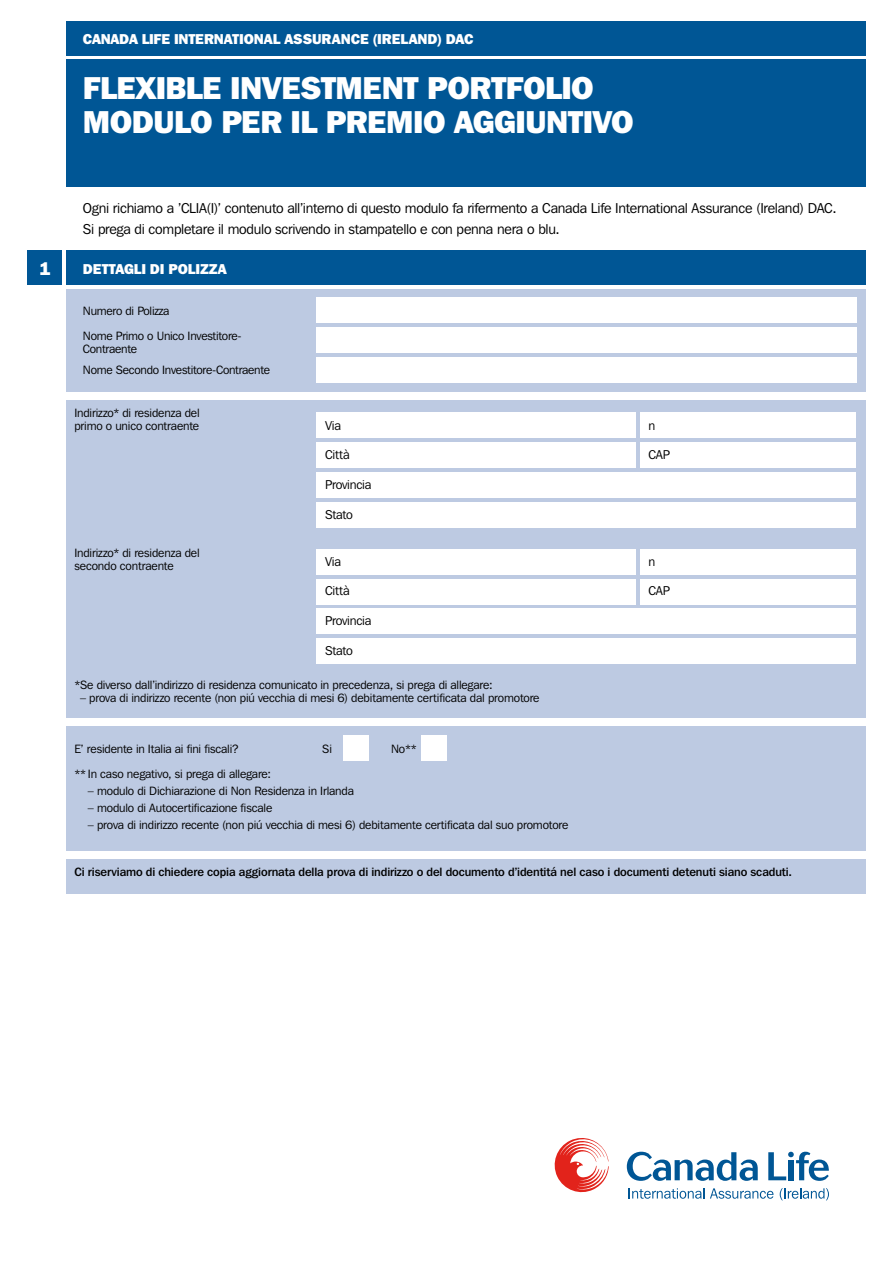
<style>
.page{position:relative;width:893px;height:1263px;background:#fff}
.page>*{position:absolute;margin:0;border:0;box-sizing:border-box;transform-origin:0 0}
.t1{font:800 31.5px/34px "Franklin Gothic IT Cby BT";letter-spacing:-.02em;color:#fff}
.t2{font:800 18px "Franklin Gothic IT Cby BT";color:#fff}
.t3{font:14.25px/21.3px "Franklin Gothic IT Cby BT";letter-spacing:-.02em;color:#000}
.t4{font:800 14.25px "Franklin Gothic IT Cby BT";letter-spacing:-.005em;color:#fff}
.t5{font:12.75px "Franklin Gothic IT Cby BT";letter-spacing:-.02em;color:#000}
.t6{font:12px/12.8px "Franklin Gothic IT Cby BT";letter-spacing:-.01em;color:#000}
.t7{font:500 12px "Franklin Gothic IT Cby BT";letter-spacing:-.005em;color:#000}
</style>
<div class="page">
<div style="left:66px;top:21px;width:799px;height:34px;background:#005695"></div>
<div style="left:66px;top:60px;width:799px;height:127px;background:#005695"></div>
<div style="left:66px;top:251px;width:799px;height:34px;background:#005695"></div>
<div style="left:28px;top:251px;width:34px;height:34px;background:#005695"></div>
<div style="left:66px;top:289px;width:799px;height:102px;background:#bdcae2"></div>
<div style="left:316px;top:298px;width:540px;height:25px;background:#fff"></div>
<div style="left:316px;top:357px;width:540px;height:26px;background:#fff"></div>
<div style="left:316px;top:327px;width:540px;height:26px;background:#fff"></div>
<svg style="left:627px;top:1152px;width:131px;height:29px"></svg>
<svg style="left:768px;top:1152px;width:61px;height:29px"></svg>
<svg style="left:554px;top:1138px;width:55px;height:55px"></svg>
<svg style="left:629px;top:1188px;width:75px;height:11px"></svg>
<svg style="left:710px;top:1188px;width:63px;height:11px"></svg>
<svg style="left:780px;top:1188px;width:49px;height:12px"></svg>
<div style="left:66px;top:400px;width:799px;height:317px;background:#bdcae2"></div>
<div style="left:66px;top:726px;width:799px;height:124px;background:#bdcae2"></div>
<div style="left:66px;top:859px;width:799px;height:34px;background:#bdcae2"></div>
<div style="left:317px;top:442px;width:319px;height:26px;background:#fff"></div>
<div style="left:317px;top:579px;width:319px;height:25px;background:#fff"></div>
<div style="left:640px;top:442px;width:215px;height:26px;background:#fff"></div>
<div style="left:640px;top:579px;width:215px;height:25px;background:#fff"></div>
<div style="left:317px;top:412px;width:319px;height:26px;background:#fff"></div>
<div style="left:317px;top:549px;width:319px;height:25px;background:#fff"></div>
<div style="left:640px;top:412px;width:215px;height:26px;background:#fff"></div>
<div style="left:640px;top:549px;width:215px;height:25px;background:#fff"></div>
<div style="left:317px;top:472px;width:539px;height:25px;background:#fff"></div>
<div style="left:317px;top:608px;width:539px;height:26px;background:#fff"></div>
<div style="left:317px;top:502px;width:539px;height:25px;background:#fff"></div>
<div style="left:317px;top:638px;width:539px;height:26px;background:#fff"></div>
<div style="left:344px;top:736px;width:25px;height:25px;background:#fff"></div>
<div style="left:421px;top:736px;width:25px;height:25px;background:#fff"></div>
<p class="t4" style="left:83px;top:30px;width:392px">CANADA LIFE INTERNATIONAL ASSURANCE (IRELAND) DAC</p>
<h1 class="t1" style="left:83px;top:70px;width:552px">FLEXIBLE INVESTMENT PORTFOLIO<br>MODULO PER IL PREMIO AGGIUNTIVO</h1>
<p class="t3" style="left:83px;top:197px;width:755px">Ogni richiamo a ’CLIA(I)’ contenuto all’interno di questo modulo fa rifermento a Canada Life International Assurance (Ireland) DAC.<br>Si prega di completare il modulo scrivendo in stampatello e con penna nera o blu.</p>
<h2 class="t2" style="left:39px;top:257px;width:13px">1</h2>
<p class="t4" style="left:83px;top:259px;width:146px">DETTAGLI DI POLIZZA</p>
<p class="t6" style="left:83px;top:304px;width:88px">Numero di Polizza</p>
<p class="t6" style="left:83px;top:329px;width:160px">Nome Primo o Unico Investitore-<br>Contraente</p>
<p class="t6" style="left:83px;top:363px;width:189px">Nome Secondo Investitore-Contraente</p>
<p class="t6" style="left:74px;top:406px;width:127px">Indirizzo* di residenza del primo o unico contraente</p>
<p class="t6" style="left:74px;top:546px;width:127px">Indirizzo* di residenza del secondo contraente</p>
<p class="t5" style="left:325px;top:417px;width:18px">Via</p>
<p class="t5" style="left:325px;top:447px;width:26px">Città</p>
<p class="t5" style="left:325px;top:477px;width:48px">Provincia</p>
<p class="t5" style="left:325px;top:506px;width:29px">Stato</p>
<p class="t5" style="left:325px;top:553px;width:18px">Via</p>
<p class="t5" style="left:325px;top:583px;width:26px">Città</p>
<p class="t5" style="left:325px;top:613px;width:48px">Provincia</p>
<p class="t5" style="left:325px;top:643px;width:29px">Stato</p>
<p class="t6" style="left:74px;top:678px;width:420px">*Se diverso dall’indirizzo di residenza comunicato in precedenza, si prega di allegare:</p>
<p class="t6" style="left:80px;top:691px;width:461px">– prova di indirizzo recente (non piú vecchia di mesi 6) debitamente certificata dal promotore</p>
<p class="t5" style="left:648px;top:417px;width:8px">n</p>
<p class="t5" style="left:648px;top:447px;width:23px">CAP</p>
<p class="t5" style="left:648px;top:553px;width:8px">n</p>
<p class="t5" style="left:648px;top:583px;width:23px">CAP</p>
<p class="t6" style="left:322px;top:742px;width:11px">Si</p>
<p class="t6" style="left:391px;top:742px;width:27px">No**</p>
<p class="t6" style="left:74px;top:735px;width:198px;line-height:25.5px">E’ residente in Italia ai fini fiscali?<br>** In caso negativo, si prega di allegare:</p>
<p class="t6" style="left:88px;top:784px;width:268px">– modulo di Dichiarazione di Non Residenza in Irlanda</p>
<p class="t6" style="left:88px;top:801px;width:186px">– modulo di Autocertificazione fiscale</p>
<p class="t6" style="left:88px;top:818px;width:482px">– prova di indirizzo recente (non piú vecchia di mesi 6) debitamente certificata dal suo promotore</p>
<p class="t7" style="left:74px;top:864px;width:719px">Ci riserviamo di chiedere copia aggiornata della prova di indirizzo o del documento d’identitá nel caso i documenti detenuti siano scaduti.</p>
</div>
